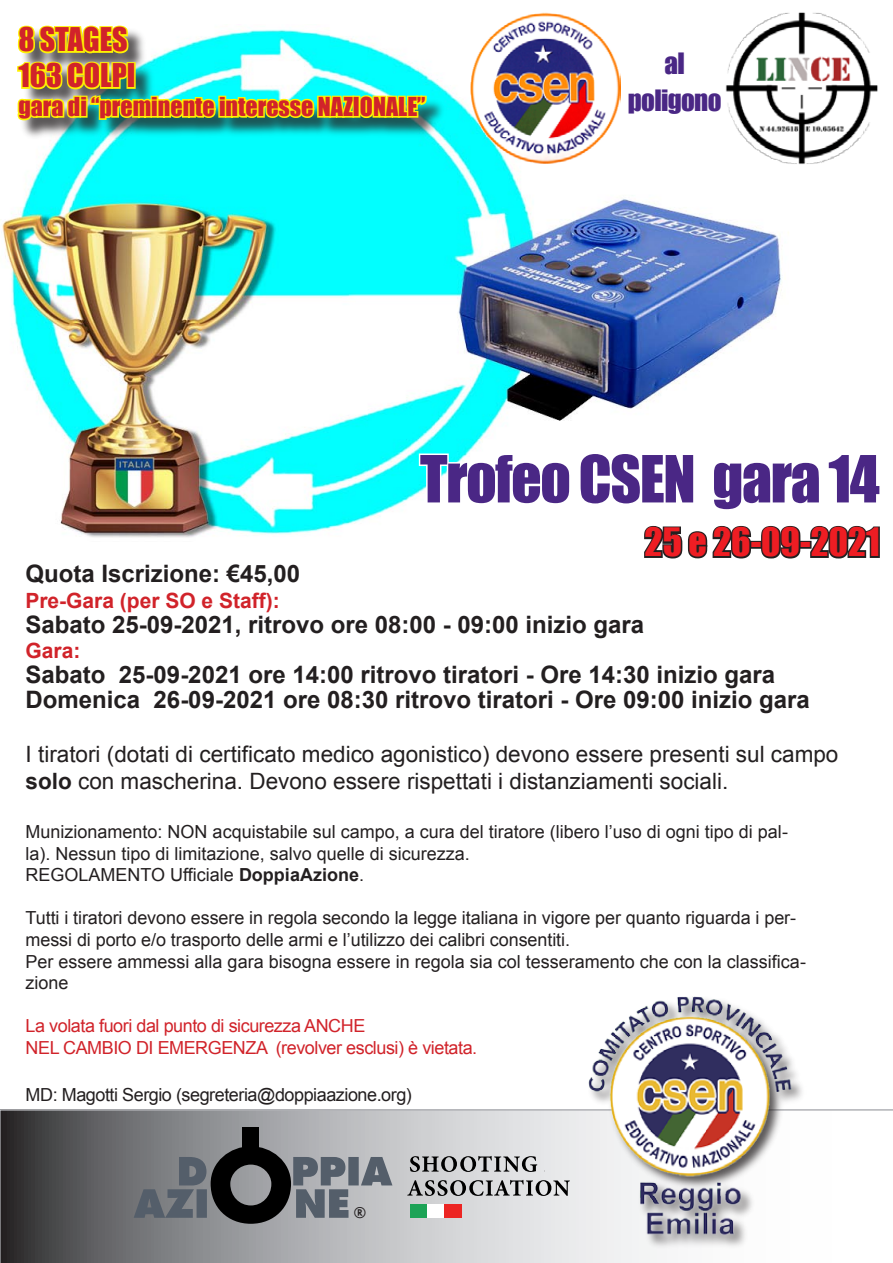
<style>
.page{position:relative;width:893px;height:1263px;background:#fff}
.page>*{position:absolute;margin:0;border:0;box-sizing:border-box;transform-origin:0 0}
.t1{font:700 96.45px "Futura Std";color:#000}
.t2{font:60px "Impact";letter-spacing:-.025em;color:#4a2785}
.t3{font:36px "Impact";color:#ee1d23}
.t4{font:30px "Impact";color:#d1232a}
.t5{font:27px "Impact";letter-spacing:-.025em;color:#4a2785}
.t6{font:700 24px "Arial";color:#231f20}
.t7{font:24px "Impact";color:#d1232a}
.t8{font:22.5px/27px "Arial";color:#231f20}
.t9{font:700 21px "Arial";color:#d1232a}
.t10{font:18px/21.6px "Arial";color:#231f20}
.t11{font:18px "Arial";letter-spacing:-.025em;color:#d1232a}
.t12{font:18px "Arial";letter-spacing:-.025em;color:#231f20}
.t13{font:500 14.4px "Futura";color:#231f20}
.s1{font-weight:700}
</style>
<div class="page">
<img style="left:2px;top:73px;width:787px;height:451px">
<svg style="left:417px;top:451px;width:279px;height:56px"></svg>
<svg style="left:711px;top:442px;width:78px;height:71px"></svg>
<div style="left:18px;top:27px;width:428px;height:113px;background:#231f20;opacity:.75"></div>
<img style="left:15px;top:25px;width:414px;height:100px">
<img style="left:470px;top:12px;width:150px;height:151px">
<img style="left:718px;top:12px;width:160px;height:161px">
<svg style="left:0;top:1109px;width:893px;height:154px;background:#a6a7a9"></svg>
<div style="left:586px;top:994px;width:221px;height:255px;background:#231f20;opacity:.75"></div>
<img style="left:589px;top:996px;width:207px;height:255px">
<svg style="left:661px;top:73px;width:19px;height:5px"></svg>
<svg style="left:626px;top:87px;width:98px;height:31px"></svg>
<svg style="left:62px;top:524px;width:818px;height:35px"></svg>
<p class="t4" style="left:18px;top:16px;width:111px">8 STAGES</p>
<p class="t4" style="left:18px;top:52px;width:118px">163 COLPI</p>
<p class="t7" style="left:18px;top:88px;width:409px">gara di “preminente interesse NAZIONALE”</p>
<p class="t5" style="left:664px;top:42px;width:22px">al</p>
<p class="t5" style="left:628px;top:80px;width:95px">poligono</p>
<p class="t2" style="left:420px;top:432px;width:461px">Trofeo CSEN gara 14</p>
<p class="t3" style="left:645px;top:514px;width:237px">25 e 26-09-2021</p>
<p class="t6" style="left:25px;top:558px;width:276px">Quota Iscrizione: €45,00</p>
<p class="t9" style="left:25px;top:586px;width:256px">Pre-Gara (per SO e Staff):</p>
<p class="t6" style="left:25px;top:608px;width:620px">Sabato 25-09-2021, ritrovo ore 08:00 - 09:00 inizio gara</p>
<p class="t9" style="left:26px;top:637px;width:56px">Gara:</p>
<p class="t6" style="left:26px;top:659px;width:751px">Sabato 25-09-2021 ore 14:00 ritrovo tiratori - Ore 14:30 inizio gara</p>
<p class="t6" style="left:26px;top:684px;width:786px">Domenica 26-09-2021 ore 08:30 ritrovo tiratori - Ore 09:00 inizio gara</p>
<p class="t8" style="left:26px;top:741px;width:814px">I tiratori (dotati di certificato medico agonistico) devono essere presenti sul campo <span class="s1">solo</span> con mascherina. Devono essere rispettati i distanziamenti sociali.</p>
<p class="t10" style="left:26px;top:821px;width:764px">Munizionamento: NON acquistabile sul campo, a cura del tiratore (libero l’uso di ogni tipo di pal&shy;la). Nessun tipo di limitazione, salvo quelle di sicurezza.</p>
<p class="t10" style="left:26px;top:864px;width:340px">REGOLAMENTO Ufficiale <span class="s1">DoppiaAzione</span>.</p>
<p class="t10" style="left:26px;top:907px;width:772px">Tutti i tiratori devono essere in regola secondo la legge italiana in vigore per quanto riguarda i per&shy;messi di porto e/o trasporto delle armi e l’utilizzo dei calibri consentiti.</p>
<p class="t10" style="left:26px;top:951px;width:782px">Per essere ammessi alla gara bisogna essere in regola sia col tesseramento che con la classifica&shy;zione</p>
<p class="t11" style="left:26px;top:1014px;width:341px">La volata fuori dal punto di sicurezza ANCHE</p>
<p class="t11" style="left:26px;top:1036px;width:453px">NEL CAMBIO DI EMERGENZA (revolver esclusi) è vietata.</p>
<p class="t12" style="left:26px;top:1083px;width:388px">MD: Magotti Sergio (segreteria@doppiaazione.org)</p>
<p class="t1" style="left:208px;top:1121px;width:87px">O</p>
<p class="t13" style="left:354px;top:1203px;width:14px">®</p>
</div>
